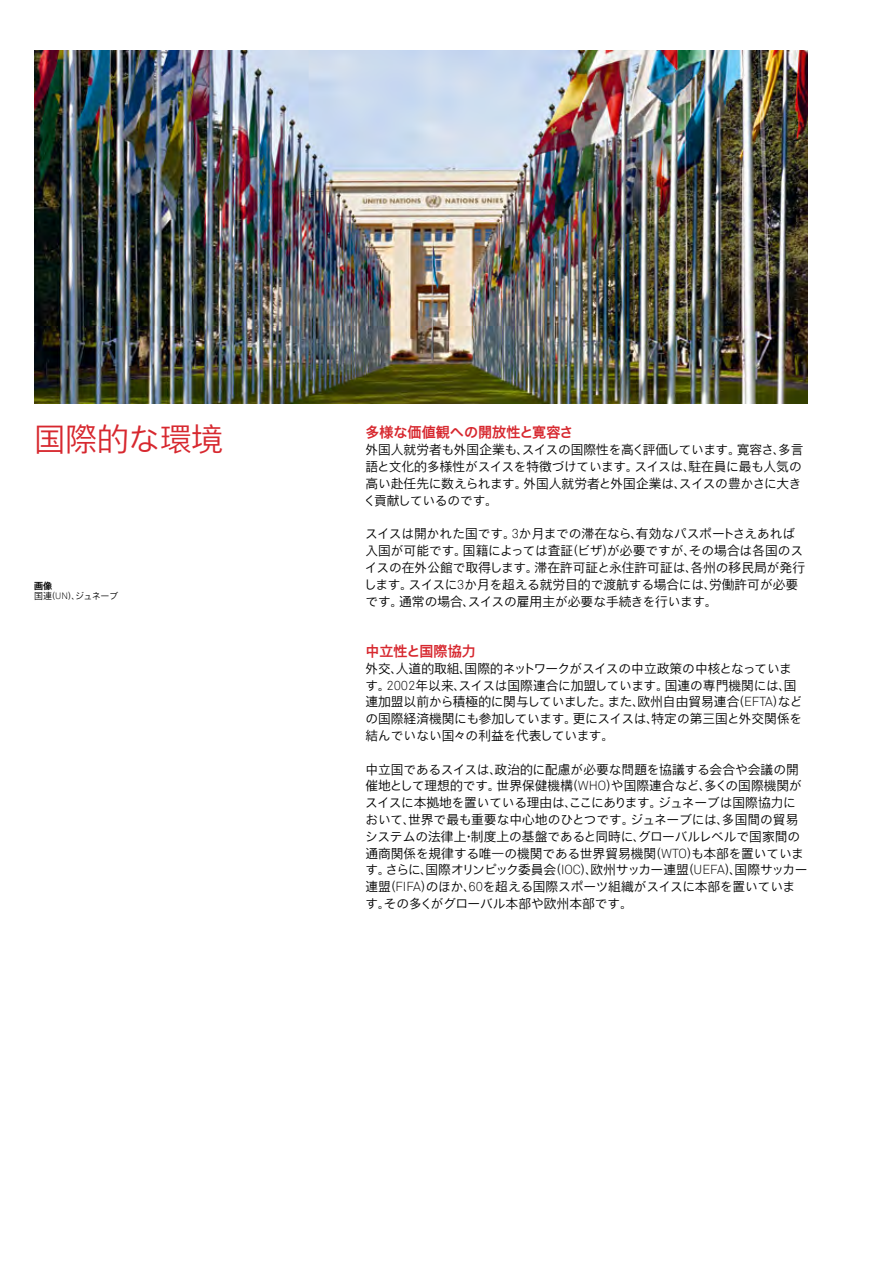
<style>
.page{position:relative;width:893px;height:1263px;background:#fff}
.page>*{position:absolute;margin:0;border:0;box-sizing:border-box;transform-origin:0 0}
.t1{font:31.5px "Akkurat S GE Light";color:#d7282f}
.t2{font:14.1px "Akkurat S GE Bold";color:#d7282f}
.t3{font:12.75px/16.8px "Akkurat S GE Light";color:#000}
.t4{font:12.75px/16.8px "Akkurat S GE Light";letter-spacing:-.02em;color:#000}
.t5{font:9px "Akkurat S GE Light";letter-spacing:-.01em;color:#000}
.t6{font:9px "Akkurat S GE Bold";color:#000}
</style>
<div class="page">
<img style="left:34px;top:51px;width:774px;height:353px">
<h1 class="t1" style="left:34px;top:417px;width:190px">国際的な環境</h1>
<p class="t2" style="left:365px;top:422px;width:210px">多様な価値観への開放性と寛容さ</p>
<p class="t4" style="left:364px;top:441px;width:441px">外国人就労者も外国企業も、スイスの国際性を高く評価しています。寛容さ、多言語と文化的多様性がスイスを特徴づけています。スイスは、駐在員に最も人気の高い赴任先に数えられます。外国人就労者と外国企業は、スイスの豊かさに大きく貢献しているのです。</p>
<p class="t3" style="left:364px;top:525px;width:443px">スイスは開かれた国です。3か月までの滞在なら、有効なパスポートさえあれば入国が可能です。国籍によっては査証（ビザ）が必要ですが、その場合は各国のスイスの在外公館で取得します。滞在許可証と永住許可証は、各州の移民局が発行します。スイスに3か月を超える就労目的で渡航する場合には、労働許可が必要です。通常の場合、スイスの雇用主が必要な手続きを行います。</p>
<p class="t2" style="left:365px;top:641px;width:112px">中立性と国際協力</p>
<p class="t3" style="left:365px;top:659px;width:439px">外交、人道的取組、国際的ネットワークがスイスの中立政策の中核となっています。2002年以来、スイスは国際連合に加盟しています。国連の専門機関には、国連加盟以前から積極的に関与していました。また、欧州自由貿易連合（EFTA）などの国際経済機関にも参加しています。更にスイスは、特定の第三国と外交関係を結んでいない国々の利益を代表しています。</p>
<p class="t3" style="left:365px;top:760px;width:444px">中立国であるスイスは、政治的に配慮が必要な問題を協議する会合や会議の開催地として理想的です。世界保健機構（WHO）や国際連合など、多くの国際機関がスイスに本拠地を置いている理由は、ここにあります。ジュネーブは国際協力において、世界で最も重要な中心地のひとつです。ジュネーブには、多国間の貿易システムの法律上・制度上の基盤であると同時に、グローバルレベルで国家間の通商関係を規律する唯一の機関である世界貿易機関（WTO）も本部を置いています。さらに、国際オリンピック委員会（IOC）、欧州サッカー連盟（UEFA）、国際サッカー連盟（FIFA）のほか、60を超える国際スポーツ組織がスイスに本部を置いています。その多くがグローバル本部や欧州本部です。</p>
<p class="t6" style="left:34px;top:579px;width:19px">画像</p>
<p class="t5" style="left:34px;top:590px;width:86px">国連（UN）、ジュネーブ</p>
</div>
